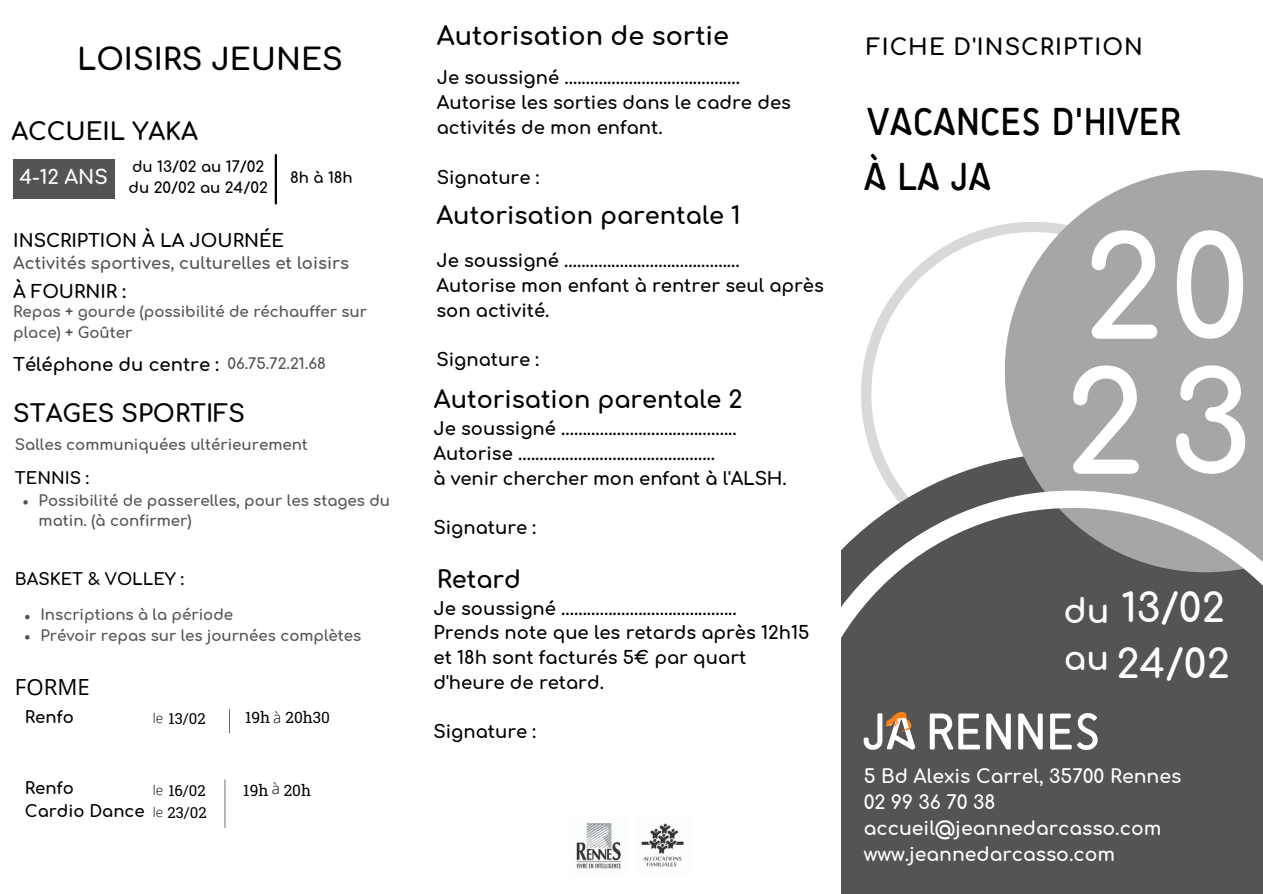
<style>
.page{position:relative;width:1263px;height:894px;background:#fff}
.page>*{position:absolute;margin:0;border:0;box-sizing:border-box;transform-origin:0 0}
.t1{font:700 138.6px/135px "Comfortaa";color:#fff}
.t2{font:39.45px/55.1px "Sci Fly Sans";color:#000}
.t3{font:700 39.45px/55.1px "Comfortaa";color:#fff}
.t4{font:700 33.45px/46px "Comfortaa";color:#fff}
.t5{font:700 30px "Comfortaa";color:#000}
.t6{font:700 25.5px "Comfortaa";color:#000}
.t7{font:700 24px "Comfortaa";color:#000}
.t8{font:700 22.5px "Comfortaa";letter-spacing:.05em;color:#000}
.t9{font:22.2px "Open Sans";color:#000}
.t10{font:700 19.5px "Comfortaa";color:#fff}
.t11{font:700 18.9px/25.8px "Comfortaa";color:#fff}
.t12{font:700 18px/24.8px "Comfortaa";color:#000}
.t13{font:700 16.5px/22.5px "Comfortaa";color:#000}
.t14{font:700 16.5px "Comfortaa";color:#545454}
.t15{font:15.45px "Roboto Slab";color:#000}
.t16{font:700 15px/20.2px "Comfortaa";color:#545454}
.t17{font:700 15px/20.2px "Comfortaa";color:#000}
.t18{font:15px "Roboto Slab";color:#000}
.s1{font-family:"Open Sans";font-weight:300;font-size:13.35px}
.s2{font-family:"Open Sans";font-weight:300;font-size:15.3px}
</style>
<div class="page">
<svg style="left:861px;top:224px;width:144px;height:228px"></svg>
<svg style="left:871px;top:452px;width:134px;height:38px"></svg>
<div style="left:1005px;top:170px;width:258px;height:402px;background:#a6a6a6"></div>
<svg style="left:841px;top:490px;width:422px;height:403px;background:#646464"></svg>
<svg style="left:930px;top:713px;width:50px;height:36px"></svg>
<svg style="left:986px;top:713px;width:25px;height:36px"></svg>
<svg style="left:1018px;top:713px;width:25px;height:36px"></svg>
<svg style="left:1050px;top:712px;width:48px;height:37px"></svg>
<svg style="left:864px;top:711px;width:51px;height:38px"></svg>
<img style="left:641px;top:823px;width:43px;height:44px">
<img style="left:576px;top:823px;width:45px;height:46px">
<div style="left:13px;top:159px;width:101px;height:40px;background:#545454"></div>
<hr style="left:275px;top:155px;width:2px;height:48px;background:#000">
<svg style="left:23px;top:500px;width:5px;height:4px"></svg>
<svg style="left:25px;top:614px;width:5px;height:5px"></svg>
<svg style="left:25px;top:635px;width:5px;height:4px"></svg>
<svg style="left:229px;top:709px;width:1px;height:24px"></svg>
<svg style="left:225px;top:779px;width:1px;height:48px"></svg>
<h3 class="t5" style="left:77px;top:44px;width:267px">LOISIRS JEUNES</h3>
<h3 class="t7" style="left:11px;top:119px;width:188px">ACCUEIL YAKA</h3>
<p class="t10" style="left:19px;top:166px;width:90px">4-12 ANS</p>
<p class="t17" style="left:129px;top:157px;width:141px">du 13/02 au 17/02 du 20/02 au 24/02</p>
<p class="t17" style="left:290px;top:168px;width:64px">8h à 18h</p>
<p class="t12" style="left:13px;top:229px;width:272px">INSCRIPTION À LA JOURNÉE</p>
<p class="t12" style="left:13px;top:280px;width:114px">À FOURNIR :</p>
<p class="t14" style="left:13px;top:254px;width:337px">Activités sportives, culturelles et loisirs</p>
<p class="t16" style="left:13px;top:302px;width:355px">Repas + gourde (possibilité de réchauffer sur place) + Goûter</p>
<p class="t16" style="left:227px;top:354px;width:100px">06.75.72.21.68</p>
<p class="t12" style="left:13px;top:353px;width:207px">Téléphone du centre :</p>
<h3 class="t7" style="left:13px;top:400px;width:233px">STAGES SPORTIFS</h3>
<p class="t16" style="left:15px;top:434px;width:294px">Salles communiquées ultérieurement</p>
<p class="t13" style="left:15px;top:467px;width:76px">TENNIS :</p>
<p class="t16" style="left:39px;top:490px;width:353px">Possibilité de passerelles, pour les stages du matin. (à confirmer)</p>
<p class="t13" style="left:15px;top:568px;width:171px">BASKET &amp; VOLLEY :</p>
<p class="t16" style="left:40px;top:605px;width:322px">Inscriptions à la période<br>Prévoir repas sur les journées complètes</p>
<p class="t9" style="left:15px;top:670px;width:76px">FORME</p>
<p class="t13" style="left:25px;top:706px;width:51px">Renfo</p>
<p class="t18" style="left:153px;top:707px;width:54px"><span class="s1">le</span> 13/02</p>
<p class="t15" style="left:245px;top:707px;width:87px">19h <span class="s2">à</span> 20h30</p>
<p class="t13" style="left:25px;top:777px;width:121px">Renfo<br>Cardio Dance</p>
<p class="t18" style="left:153px;top:779px;width:54px"><span class="s1">le</span> 16/02</p>
<p class="t15" style="left:243px;top:779px;width:69px">19h <span class="s2">à</span> 20h</p>
<p class="t18" style="left:153px;top:801px;width:55px"><span class="s1">le</span> 23/02</p>
<h3 class="t6" style="left:437px;top:23px;width:294px">Autorisation de sortie</h3>
<p class="t12" style="left:437px;top:66px;width:356px">Je soussigné .........................................<br>Autorise les sorties dans le cadre des activités de mon enfant.</p>
<p class="t12" style="left:437px;top:165px;width:104px">Signature :</p>
<h3 class="t7" style="left:436px;top:202px;width:306px">Autorisation parentale 1</h3>
<p class="t12" style="left:436px;top:249px;width:389px">Je soussigné .........................................<br>Autorise mon enfant à rentrer seul après son activité.</p>
<p class="t12" style="left:436px;top:348px;width:104px">Signature :</p>
<h3 class="t7" style="left:434px;top:387px;width:310px">Autorisation parentale 2</h3>
<p class="t12" style="left:433px;top:417px;width:355px">Je soussigné .........................................<br>Autorise ..............................................<br>à venir chercher mon enfant à l'ALSH.</p>
<p class="t12" style="left:433px;top:516px;width:104px">Signature :</p>
<h3 class="t7" style="left:437px;top:567px;width:86px">Retard</h3>
<p class="t12" style="left:433px;top:596px;width:377px">Je soussigné .........................................<br>Prends note que les retards après 12h15 et 18h sont facturés 5€ par quart d'heure de retard.</p>
<p class="t12" style="left:433px;top:720px;width:104px">Signature :</p>
<p class="t8" style="left:866px;top:35px;width:278px">FICHE D'INSCRIPTION</p>
<h2 class="t2" style="left:864px;top:97px;width:319px">VACANCES D'HIVER<br>À LA JA</h2>
<h1 class="t1" style="left:1064px;top:226px;width:189px">20<br>23</h1>
<h3 class="t4" style="left:1063px;top:589px;width:48px">du au</h3>
<h2 class="t3" style="left:1116px;top:582px;width:115px">13/02<br>24/02</h2>
<p class="t11" style="left:864px;top:764px;width:319px">5 Bd Alexis Carrel, 35700 Rennes<br>02 99 36 70 38 accueil@jeannedarcasso.com www.jeannedarcasso.com</p>
</div>
